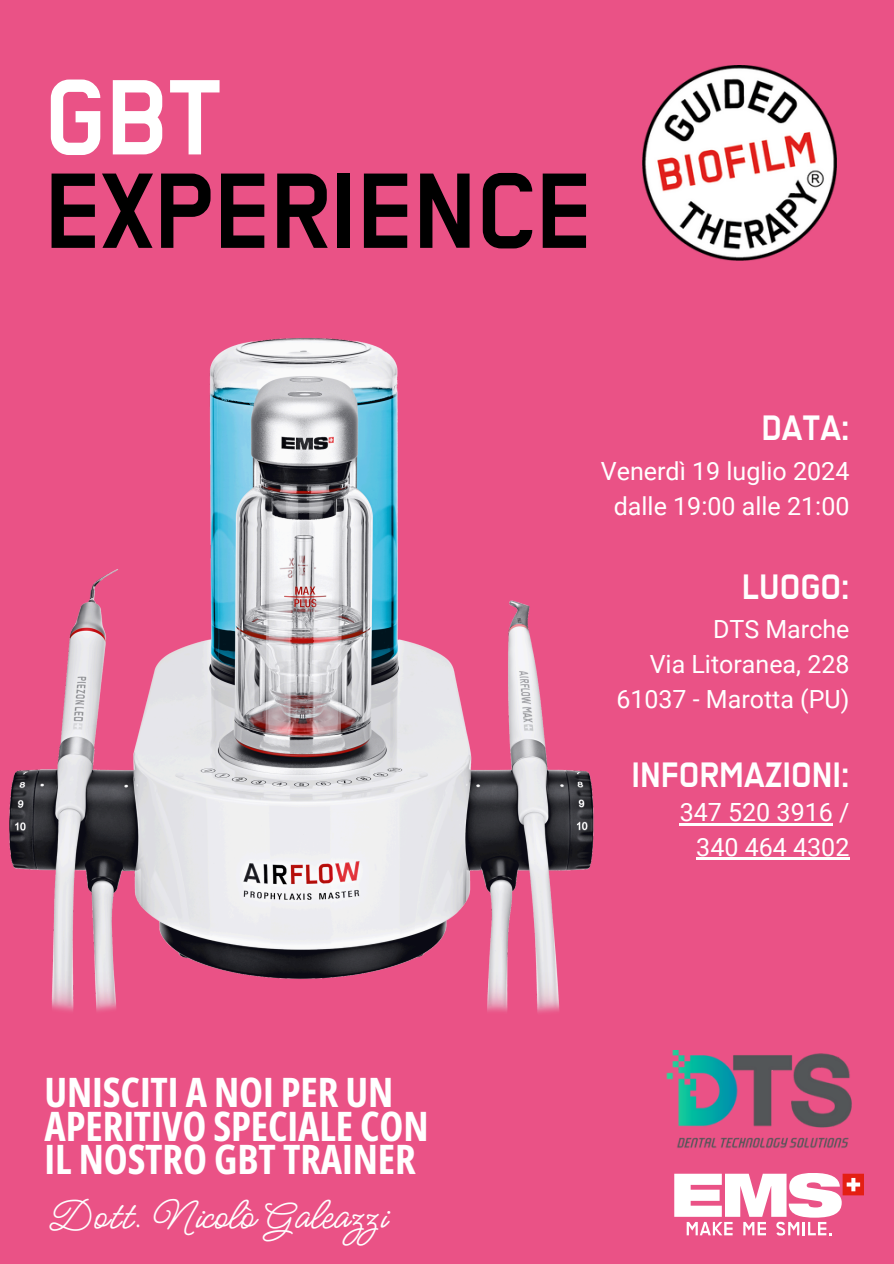
<style>
.page{position:relative;width:894px;height:1264px;background:#fff}
.page>*{position:absolute;margin:0;border:0;box-sizing:border-box;transform-origin:0 0}
.t1{font:700 120px/93.3px "Transbold Neue Euro";color:#000}
.t2{font:45.45px "Meow Script";color:#fefefe}
.t3{font:700 40.5px/33.8px "Open Sans Condensed";letter-spacing:-.005em;color:#fff}
.t4{font:700 39.3px "Transbold Neue Euro";color:#fff}
.t5{font:25.05px/34.8px "Roboto";color:#fff;text-align:right}
.s1{color:#fff}
</style>
<div class="page">
<div style="left:0;top:0;width:893px;height:1263px;background:#ea5286"></div>
<svg style="left:674px;top:1173px;width:189px;height:62px"></svg>
<img style="left:642px;top:66px;width:193px;height:194px">
<img style="left:9px;top:338px;width:585px;height:675px">
<hr style="left:679px;top:823px;width:153px;height:2px;background:#fff">
<hr style="left:696px;top:857px;width:153px;height:3px;background:#fff">
<img style="left:666px;top:1050px;width:186px;height:98px">
<p class="t1" style="left:45px;top:70px;width:548px"><span class="s1">GBT<br></span>EXPERIENCE</p>
<p class="t4" style="left:761px;top:407px;width:89px">DATA:</p>
<p class="t5" style="left:600px;top:453px;width:250px">Venerdì 19 luglio 2024</p>
<p class="t5" style="left:613px;top:488px;width:237px">dalle 19:00 alle 21:00</p>
<p class="t4" style="left:741px;top:566px;width:109px">LUOGO:</p>
<p class="t5" style="left:712px;top:612px;width:138px">DTS Marche</p>
<p class="t5" style="left:649px;top:647px;width:201px">Via Litoranea, 228</p>
<h4 class="t5" style="left:616px;top:682px;width:234px">61037 - Marotta (PU)</h4>
<h3 class="t4" style="left:631px;top:754px;width:219px">INFORMAZIONI:</h3>
<h3 class="t5" style="left:679px;top:794px;width:171px">347 520 3916 /<br>340 464 4302</h3>
<p class="t3" style="left:45px;top:1074px;width:385px">UNISCITI A NOI PER UN<br>APERITIVO SPECIALE CON<br>IL NOSTRO GBT TRAINER</p>
<h2 class="t2" style="left:45px;top:1189px;width:342px">Dott. Nicolò Galeazzi</h2>
</div>
